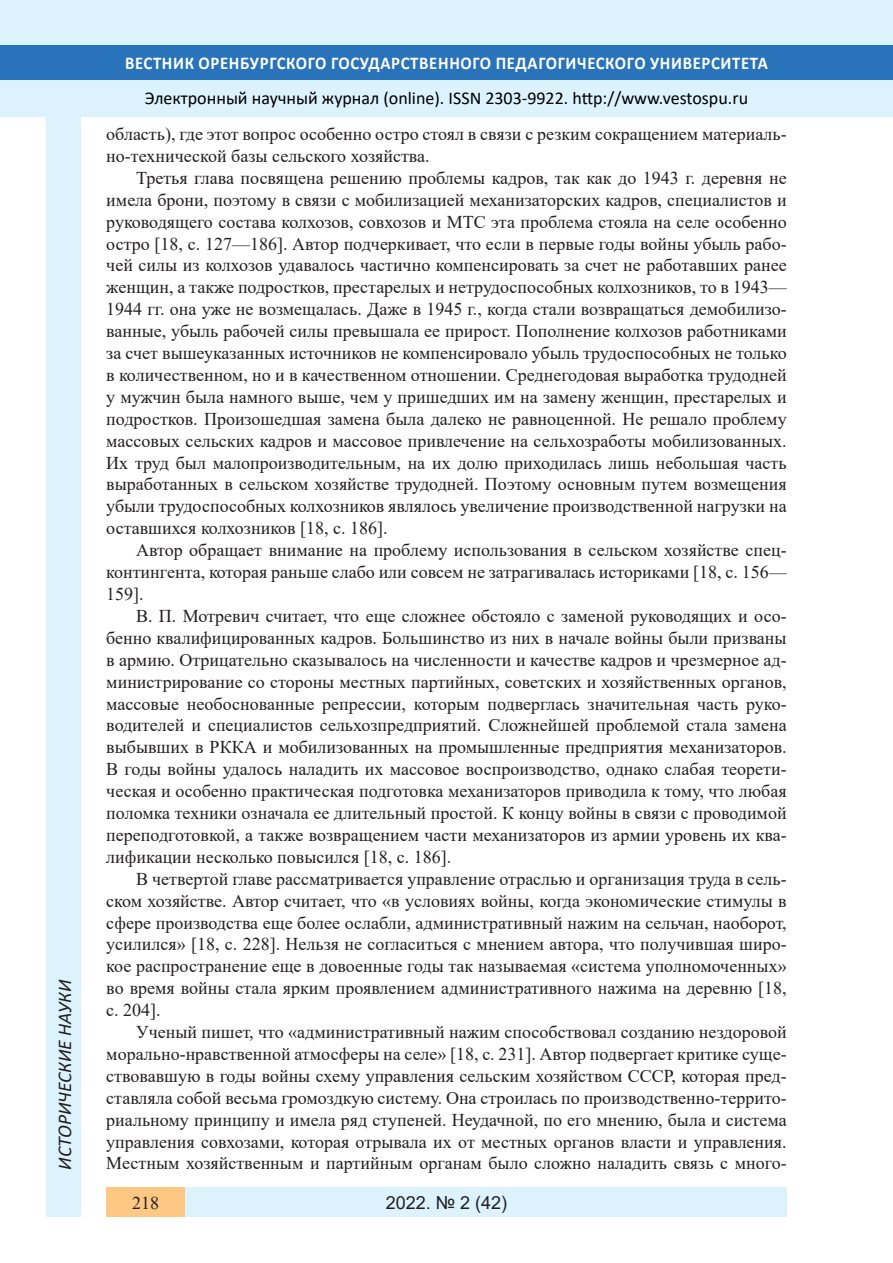
<style>
.page{position:relative;width:893px;height:1263px;background:#fff}
.page>*{position:absolute;margin:0;border:0;box-sizing:border-box;transform-origin:0 0}
.t1{font:italic 19.5px "Calibri";color:#231f20}
.Стиль2{font:18px/21.9px "Times New Roman";color:#231f20;text-align:justify}
.t2{font:18px "Calibri";color:#000}
.t3{font:700 18px "Calibri";letter-spacing:.04em;color:#fff;scale:.93 1}
.t4{font:18px "Arial";color:#231f20}
.t5{font:700 18px "Book Antiqua";color:#231f20}
</style>
<div class="page">
<div style="left:0;top:0;width:893px;height:116px;background:#dcf2fc"></div>
<div style="left:0;top:45px;width:893px;height:34px;background:#2873ba"></div>
<div style="left:106px;top:1188px;width:681px;height:29px;background:#dcf2fc"></div>
<div style="left:106px;top:1188px;width:79px;height:29px;background:#fdc784"></div>
<div style="left:47px;top:116px;width:34px;height:1101px;background:#dcf2fc"></div>
<p class="t1" style="left:51px;top:1179px;width:279px;rotate:-90deg">03.00.00 БИОЛОГИЧЕСКИЕ НАУКИ</p>
<p class="t1" style="left:51px;top:1170px;width:192px;rotate:-90deg">ИСТОРИЧЕСКИЕ НАУКИ</p>
<p class="t3" style="left:125px;top:50px;width:693px">ВЕСТНИК ОРЕНБУРГСКОГО ГОСУДАРСТВЕННОГО ПЕДАГОГИЧЕСКОГО УНИВЕРСИТЕТА</p>
<p class="t2" style="left:145px;top:85px;width:605px">Электронный научный журнал (online). ISSN 2303-9922. http://www.vestospu.ru</p>
<p class="t2" style="left:388px;top:85px;width:13px">O</p>
<p class="t2" style="left:583px;top:85px;width:13px">t</p>
<p class="t2" style="left:583px;top:85px;width:13px">t</p>
<p class="Стиль2" style="left:106px;top:122px;width:682px">область), где этот вопрос особенно остро стоял в связи с резким сокращением материаль&shy;но-технической базы сельского хозяйства.</p>
<p class="Стиль2" style="left:106px;top:166px;width:682px;text-indent:30px">Третья глава посвящена решению проблемы кадров, так как до 1943 г. деревня не имела брони, поэтому в связи с мобилизацией механизаторских кадров, специалистов и руководящего состава колхозов, совхозов и МТС эта проблема стояла на селе особенно остро [18, с. 127—186]. Автор подчеркивает, что если в первые годы войны убыль рабо&shy;чей силы из колхозов удавалось частично компенсировать за счет не работавших ранее женщин, а также подростков, престарелых и нетрудоспособных колхозников, то в 1943— 1944 гг. она уже не возмещалась. Даже в 1945 г., когда стали возвращаться демобилизо&shy;ванные, убыль рабочей силы превышала ее прирост. Пополнение колхозов работниками за счет вышеуказанных источников не компенсировало убыль трудоспособных не только в количественном, но и в качественном отношении. Среднегодовая выработка трудодней у мужчин была намного выше, чем у пришедших им на замену женщин, престарелых и подростков. Произошедшая замена была далеко не равноценной. Не решало проблему массовых сельских кадров и массовое привлечение на сельхозработы мобилизованных.<br>Их труд был малопроизводительным, на их долю приходилась лишь небольшая часть выработанных в сельском хозяйстве трудодней. Поэтому основным путем возмещения убыли трудоспособных колхозников являлось увеличение производственной нагрузки на оставшихся колхозников [18, с. 186].</p>
<p class="Стиль2" style="left:106px;top:539px;width:682px;text-indent:30px">Автор обращает внимание на проблему использования в сельском хозяйстве спец&shy;контингента, которая раньше слабо или совсем не затрагивалась историками [18, с. 156— 159].</p>
<p class="Стиль2" style="left:106px;top:604px;width:682px;text-indent:30px">В. П. Мотревич считает, что еще сложнее обстояло с заменой руководящих и осо&shy;бенно квалифицированных кадров. Большинство из них в начале войны были призваны в армию. Отрицательно сказывалось на численности и качестве кадров и чрезмерное ад&shy;министрирование со стороны местных партийных, советских и хозяйственных органов, массовые необоснованные репрессии, которым подверглась значительная часть руко&shy;водителей и специалистов сельхозпредприятий. Сложнейшей проблемой стала замена выбывших в РККА и мобилизованных на промышленные предприятия механизаторов.<br>В годы войны удалось наладить их массовое воспроизводство, однако слабая теорети&shy;ческая и особенно практическая подготовка механизаторов приводила к тому, что любая поломка техники означала ее длительный простой. К концу войны в связи с проводимой переподготовкой, а также возвращением части механизаторов из армии уровень их ква&shy;лификации несколько повысился [18, с. 186].</p>
<p class="Стиль2" style="left:106px;top:867px;width:682px;text-indent:30px">В четвертой главе рассматривается управление отраслью и организация труда в сель&shy;ском хозяйстве. Автор считает, что «в условиях войны, когда экономические стимулы в сфере производства еще более ослабли, административный нажим на сельчан, наоборот, усилился» [18, с. 228]. Нельзя не согласиться с мнением автора, что получившая широ&shy;кое распространение еще в довоенные годы так называемая «система уполномоченных» во время войны стала ярким проявлением административного нажима на деревню [18, с. 204].</p>
<p class="Стиль2" style="left:106px;top:1020px;width:682px;text-indent:30px">Ученый пишет, что «административный нажим способствовал созданию нездоровой морально-нравственной атмосферы на селе» [18, с. 231]. Автор подвергает критике суще&shy;ствовавшую в годы войны схему управления сельским хозяйством СССР, которая пред&shy;ставляла собой весьма громоздкую систему. Она строилась по производственно-террито&shy;риальному принципу и имела ряд ступеней. Неудачной, по его мнению, была и система управления совхозами, которая отрывала их от местных органов власти и управления.<br>Местным хозяйственным и партийным органам было сложно наладить связь с много-</p>
<p class="t5" style="left:390px;top:1190px;width:37px">2018</p>
<p class="t5" style="left:460px;top:1190px;width:45px">1 25)</p>
<p class="t4" style="left:386px;top:1190px;width:123px">2022. № 2 (42)</p>
<p class="Стиль2" style="left:132px;top:1191px;width:28px">218</p>
<p class="t5" style="left:488px;top:1190px;width:10px">6</p>
</div>
